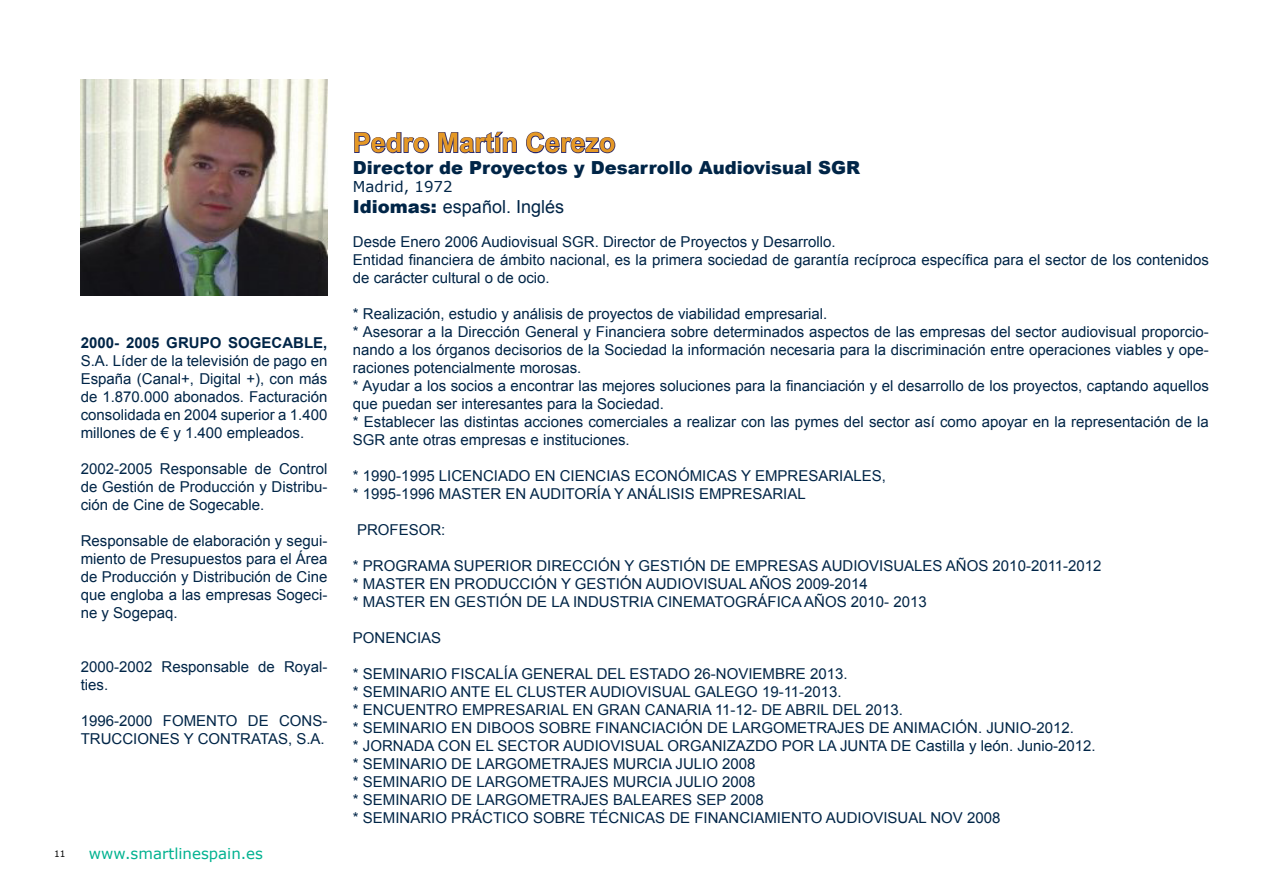
<style>
.page{position:relative;width:1263px;height:893px;background:#fff}
.page>*{position:absolute;margin:0;border:0;box-sizing:border-box;transform-origin:0 0}
.t1{font:700 27px "Arial";color:#e59825}
.t2{font:900 18px "Arial";color:#002547}
.t3{font:18px "Arial";color:#002547}
.t4{font:15px/18px "Arial";color:#002547}
.t5{font:700 15px "Arial";color:#002547}
.t6{font:15px "Verdana";color:#00b290}
.t7{font:15px "Verdana";color:#002547}
.t8{font:9px "Verdana";color:#000}
.s1{font-weight:900}
</style>
<div class="page">
<svg style="left:354px;top:132px;width:76px;height:22px"></svg>
<svg style="left:438px;top:131px;width:79px;height:23px"></svg>
<svg style="left:526px;top:131px;width:90px;height:23px"></svg>
<img style="left:81px;top:80px;width:246px;height:216px">
<p class="t5" style="left:81px;top:333px;width:248px">2000- 2005 GRUPO SOGECABLE,</p>
<p class="t4" style="left:81px;top:352px;width:248px;text-align:justify">S.A. Líder de la televisión de pago en España (Canal+, Digital +), con más de 1.870.000 abonados. Facturación consolidada en 2004 superior a 1.400 millones de € y 1.400 empleados.</p>
<p class="t4" style="left:81px;top:460px;width:248px;text-align:justify">2002-2005 Responsable de Control de Gestión de Producción y Distribu&shy;ción de Cine de Sogecable.</p>
<p class="t4" style="left:81px;top:532px;width:248px;text-align:justify">Responsable de elaboración y segui&shy;miento de Presupuestos para el Área de Producción y Distribución de Cine que engloba a las empresas Sogeci&shy;ne y Sogepaq.</p>
<p class="t4" style="left:81px;top:658px;width:248px">2000-2002 Responsable de Royal&shy;ties.</p>
<p class="t4" style="left:81px;top:712px;width:248px">1996-2000 FOMENTO DE CONS-<br>TRUCCIONES Y CONTRATAS, S.A.</p>
<p class="t8" style="left:54px;top:848px;width:13px">11</p>
<p class="t6" style="left:89px;top:843px;width:176px">www.smartlinespain.es</p>
<h1 class="t1" style="left:353px;top:125px;width:264px">Pedro Martín Cerezo</h1>
<p class="t2" style="left:353px;top:154px;width:509px">Director de Proyectos y Desarrollo Audiovisual SGR</p>
<p class="t7" style="left:353px;top:176px;width:101px">Madrid, 1972</p>
<p class="t3" style="left:353px;top:195px;width:213px"><span class="s1">Idiomas:</span> español. Inglés</p>
<p class="t4" style="left:353px;top:233px;width:857px">Desde Enero 2006 Audiovisual SGR. Director de Proyectos y Desarrollo.<br>Entidad financiera de ámbito nacional, es la primera sociedad de garantía recíproca específica para el sector de los contenidos de carácter cultural o de ocio.</p>
<p class="t4" style="left:353px;top:305px;width:857px">* Realización, estudio y análisis de proyectos de viabilidad empresarial.<br>* Asesorar a la Dirección General y Financiera sobre determinados aspectos de las empresas del sector audiovisual proporcio&shy;nando a los órganos decisorios de la Sociedad la información necesaria para la discriminación entre operaciones viables y ope&shy;raciones potencialmente morosas.<br>* Ayudar a los socios a encontrar las mejores soluciones para la financiación y el desarrollo de los proyectos, captando aquellos que puedan ser interesantes para la Sociedad.<br>* Establecer las distintas acciones comerciales a realizar con las pymes del sector así como apoyar en la representación de la SGR ante otras empresas e instituciones.</p>
<p class="t4" style="left:353px;top:467px;width:534px">* 1990-1995 LICENCIADO EN CIENCIAS ECONÓMICAS Y EMPRESARIALES, * 1995-1996 MASTER EN AUDITORÍA Y ANÁLISIS EMPRESARIAL</p>
<p class="t4" style="left:357px;top:521px;width:90px">PROFESOR:</p>
<p class="t4" style="left:353px;top:557px;width:750px">* PROGRAMA SUPERIOR DIRECCIÓN Y GESTIÓN DE EMPRESAS AUDIOVISUALES AÑOS 2010-2011-2012 * MASTER EN PRODUCCIÓN Y GESTIÓN AUDIOVISUAL AÑOS 2009-2014<br>* MASTER EN GESTIÓN DE LA INDUSTRIA CINEMATOGRÁFICA AÑOS 2010- 2013</p>
<p class="t4" style="left:353px;top:629px;width:90px">PONENCIAS</p>
<p class="t4" style="left:353px;top:665px;width:744px">* SEMINARIO FISCALÍA GENERAL DEL ESTADO 26-NOVIEMBRE 2013.<br>* SEMINARIO ANTE EL CLUSTER AUDIOVISUAL GALEGO 19-11-2013.<br>* ENCUENTRO EMPRESARIAL EN GRAN CANARIA 11-12- DE ABRIL DEL 2013.<br>* SEMINARIO EN DIBOOS SOBRE FINANCIACIÓN DE LARGOMETRAJES DE ANIMACIÓN. JUNIO-2012.<br>* JORNADA CON EL SECTOR AUDIOVISUAL ORGANIZAZDO POR LA JUNTA DE Castilla y león. Junio-2012. * SEMINARIO DE LARGOMETRAJES MURCIA JULIO 2008<br>* SEMINARIO DE LARGOMETRAJES MURCIA JULIO 2008<br>* SEMINARIO DE LARGOMETRAJES BALEARES SEP 2008<br>* SEMINARIO PRÁCTICO SOBRE TÉCNICAS DE FINANCIAMIENTO AUDIOVISUAL NOV 2008</p>
</div>
